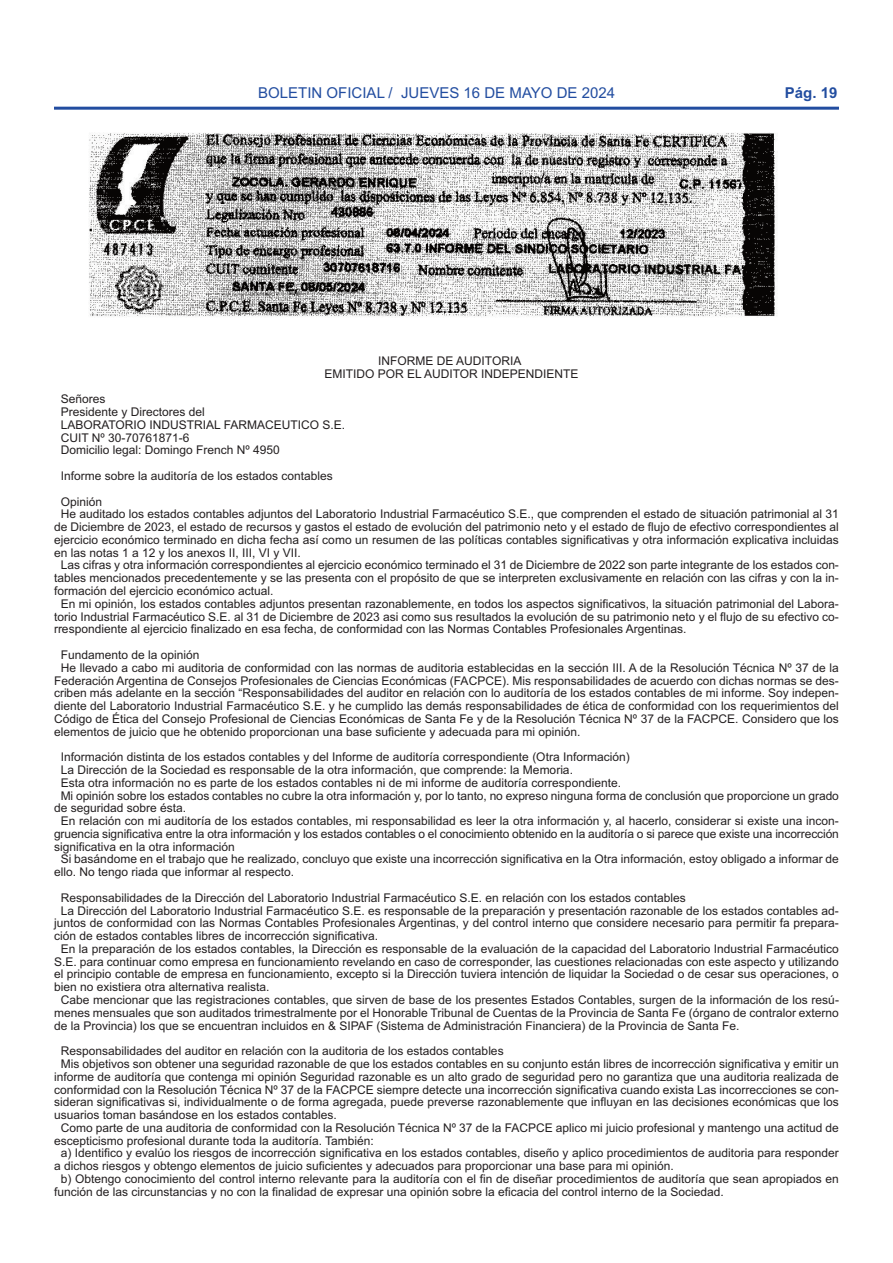
<style>
.page{position:relative;width:893px;height:1263px;background:#fff}
.page>*{position:absolute;margin:0;border:0;box-sizing:border-box;transform-origin:0 0}
.t1{font:15px "Arial";color:#224da0}
.t2{font:700 15px "Arial";color:#224da0}
.t3{font:12px/12.8px "Arial";color:#231f20}
</style>
<div class="page">
<hr style="left:54px;top:107px;width:785px;height:3px;background:#224da0">
<img style="left:89px;top:132px;width:688px;height:185px">
<p class="t1" style="left:258px;top:84px;width:358px">BOLETIN OFICIAL / JUEVES 16 DE MAYO DE 2024</p>
<p class="t2" style="left:785px;top:84px;width:54px">Pág. 19</p>
<p class="t3" style="left:324px;top:354px;width:256px;text-align:center">INFORME DE AUDITORIA<br>EMITIDO POR EL AUDITOR INDEPENDIENTE</p>
<p class="t3" style="left:61px;top:393px;width:286px">Señores<br>Presidente y Directores del<br>LABORATORIO INDUSTRIAL FARMACEUTICO S.E.<br>CUIT Nº 30-70761871-6<br>Domicilio legal: Domingo French Nº 4950</p>
<p class="t3" style="left:61px;top:463px;width:274px;line-height:25.5px">Informe sobre la auditoría de los estados contables<br>Opinión</p>
<p class="t3" style="left:61px;top:508px;width:780px">He auditado los estados contables adjuntos del Laboratorio Industrial Farmacéutico S.E., que comprenden el estado de situación patrimonial al 31</p>
<p class="t3" style="left:54px;top:521px;width:786px">de Diciembre de 2023, el estado de recursos y gastos el estado de evolución del patrimonio neto y el estado de flujo de efectivo correspondientes al</p>
<p class="t3" style="left:54px;top:533px;width:786px">ejercicio económico terminado en dicha fecha así como un resumen de las políticas contables significativas y otra información explicativa incluidas</p>
<p class="t3" style="left:54px;top:546px;width:248px">en las notas 1 a 12 y los anexos II, III, VI y VII.</p>
<p class="t3" style="left:61px;top:559px;width:780px">Las cifras y otra información correspondientes al ejercicio económico terminado el 31 de Diciembre de 2022 son parte integrante de los estados con-</p>
<p class="t3" style="left:54px;top:572px;width:786px">tables mencionados precedentemente y se las presenta con el propósito de que se interpreten exclusivamente en relación con las cifras y con la in-</p>
<p class="t3" style="left:54px;top:584px;width:221px">formación del ejercicio económico actual.</p>
<p class="t3" style="left:61px;top:597px;width:780px">En mi opinión, los estados contables adjuntos presentan razonablemente, en todos los aspectos significativos, la situación patrimonial del Labora-</p>
<p class="t3" style="left:54px;top:610px;width:786px">torio Industrial Farmacéutico S.E. al 31 de Diciembre de 2023 asi como sus resultados la evolución de su patrimonio neto y el flujo de su efectivo co-</p>
<p class="t3" style="left:54px;top:623px;width:634px">rrespondiente al ejercicio finalizado en esa fecha, de conformidad con las Normas Contables Profesionales Argentinas.</p>
<p class="t3" style="left:61px;top:648px;width:140px">Fundamento de la opinión</p>
<p class="t3" style="left:61px;top:661px;width:780px">He llevado a cabo mi auditoria de conformidad con las normas de auditoria establecidas en la sección III. A de la Resolución Técnica Nº 37 de la</p>
<p class="t3" style="left:54px;top:674px;width:786px">Federación Argentina de Consejos Profesionales de Ciencias Económicas (FACPCE). Mis responsabilidades de acuerdo con dichas normas se des-</p>
<p class="t3" style="left:54px;top:687px;width:786px">criben más adelante en la sección “Responsabilidades del auditor en relación con lo auditoría de los estados contables de mi informe. Soy indepen-</p>
<p class="t3" style="left:54px;top:699px;width:786px">diente del Laboratorio Industrial Farmacéutico S.E. y he cumplido las demás responsabilidades de ética de conformidad con los requerimientos del</p>
<p class="t3" style="left:54px;top:712px;width:786px">Código de Ética del Consejo Profesional de Ciencias Económicas de Santa Fe y de la Resolución Técnica Nº 37 de la FACPCE. Considero que los</p>
<p class="t3" style="left:54px;top:725px;width:528px">elementos de juicio que he obtenido proporcionan una base suficiente y adecuada para mi opinión.</p>
<p class="t3" style="left:61px;top:751px;width:570px">Información distinta de los estados contables y del Informe de auditoría correspondiente (Otra Información)</p>
<p class="t3" style="left:61px;top:763px;width:514px">La Dirección de la Sociedad es responsable de la otra información, que comprende: la Memoria.</p>
<p class="t3" style="left:61px;top:776px;width:562px">Esta otra información no es parte de los estados contables ni de mi informe de auditoría correspondiente.</p>
<p class="t3" style="left:61px;top:789px;width:780px">Mi opinión sobre los estados contables no cubre la otra información y, por lo tanto, no expreso ninguna forma de conclusión que proporcione un grado</p>
<p class="t3" style="left:54px;top:802px;width:134px">de seguridad sobre ésta.</p>
<p class="t3" style="left:61px;top:814px;width:780px">En relación con mi auditoría de los estados contables, mi responsabilidad es leer la otra información y, al hacerlo, considerar si existe una incon-</p>
<p class="t3" style="left:54px;top:827px;width:786px">gruencia significativa entre la otra información y los estados contables o el conocimiento obtenido en la auditoría o si parece que existe una incorrección</p>
<p class="t3" style="left:54px;top:840px;width:182px">significativa en la otra información</p>
<p class="t3" style="left:61px;top:853px;width:780px">Si basándome en el trabajo que he realizado, concluyo que existe una incorrección significativa en la Otra información, estoy obligado a informar de</p>
<p class="t3" style="left:54px;top:866px;width:242px">ello. No tengo riada que informar al respecto.</p>
<p class="t3" style="left:61px;top:891px;width:627px">Responsabilidades de la Dirección del Laboratorio Industrial Farmacéutico S.E. en relación con los estados contables</p>
<p class="t3" style="left:61px;top:904px;width:780px">La Dirección del Laboratorio Industrial Farmacéutico S.E. es responsable de la preparación y presentación razonable de los estados contables ad-</p>
<p class="t3" style="left:54px;top:917px;width:786px">juntos de conformidad con las Normas Contables Profesionales Argentinas, y del control interno que considere necesario para permitir fa prepara-</p>
<p class="t3" style="left:54px;top:930px;width:326px">ción de estados contables libres de incorrección significativa.</p>
<p class="t3" style="left:61px;top:942px;width:780px">En la preparación de los estados contables, la Dirección es responsable de la evaluación de la capacidad del Laboratorio Industrial Farmacéutico</p>
<p class="t3" style="left:54px;top:955px;width:786px">S.E. para continuar como empresa en funcionamiento revelando en caso de corresponder, las cuestiones relacionadas con este aspecto y utilizando</p>
<p class="t3" style="left:54px;top:968px;width:786px">el principio contable de empresa en funcionamiento, excepto si la Dirección tuviera intención de liquidar la Sociedad o de cesar sus operaciones, o</p>
<p class="t3" style="left:54px;top:981px;width:217px">bien no existiera otra alternativa realista.</p>
<p class="t3" style="left:61px;top:993px;width:780px">Cabe mencionar que las registraciones contables, que sirven de base de los presentes Estados Contables, surgen de la información de los resú-</p>
<p class="t3" style="left:54px;top:1006px;width:786px">menes mensuales que son auditados trimestralmente por el Honorable Tribunal de Cuentas de la Provincia de Santa Fe (órgano de contralor externo</p>
<p class="t3" style="left:54px;top:1019px;width:687px">de la Provincia) los que se encuentran incluidos en &amp; SIPAF (Sistema de Administración Financiera) de la Provincia de Santa Fe.</p>
<p class="t3" style="left:61px;top:1045px;width:444px">Responsabilidades del auditor en relación con la auditoria de los estados contables</p>
<p class="t3" style="left:61px;top:1057px;width:780px">Mis objetivos son obtener una seguridad razonable de que los estados contables en su conjunto están libres de incorrección significativa y emitir un</p>
<p class="t3" style="left:54px;top:1070px;width:786px">informe de auditoría que contenga mi opinión Seguridad razonable es un alto grado de seguridad pero no garantiza que una auditoria realizada de</p>
<p class="t3" style="left:54px;top:1083px;width:786px">conformidad con la Resolución Técnica Nº 37 de la FACPCE siempre detecte una incorrección significativa cuando exista Las incorrecciones se con-</p>
<p class="t3" style="left:54px;top:1096px;width:786px">sideran significativas si, individualmente o de forma agregada, puede preverse razonablemente que influyan en las decisiones económicas que los</p>
<p class="t3" style="left:54px;top:1108px;width:284px">usuarios toman basándose en los estados contables.</p>
<p class="t3" style="left:61px;top:1121px;width:780px">Como parte de una auditoria de conformidad con la Resolución Técnica Nº 37 de la FACPCE aplico mi juicio profesional y mantengo una actitud de</p>
<p class="t3" style="left:54px;top:1134px;width:321px">escepticismo profesional durante toda la auditoría. También:</p>
<p class="t3" style="left:61px;top:1147px;width:780px">a) Identifico y evalúo los riesgos de incorrección significativa en los estados contables, diseño y aplico procedimientos de auditoria para responder</p>
<p class="t3" style="left:54px;top:1160px;width:621px">a dichos riesgos y obtengo elementos de juicio suficientes y adecuados para proporcionar una base para mi opinión.</p>
<p class="t3" style="left:61px;top:1172px;width:780px">b) Obtengo conocimiento del control interno relevante para la auditoría con el fin de diseñar procedimientos de auditoría que sean apropiados en</p>
<p class="t3" style="left:54px;top:1185px;width:671px">función de las circunstancias y no con la finalidad de expresar una opinión sobre la eficacia del control interno de la Sociedad.</p>
</div>
